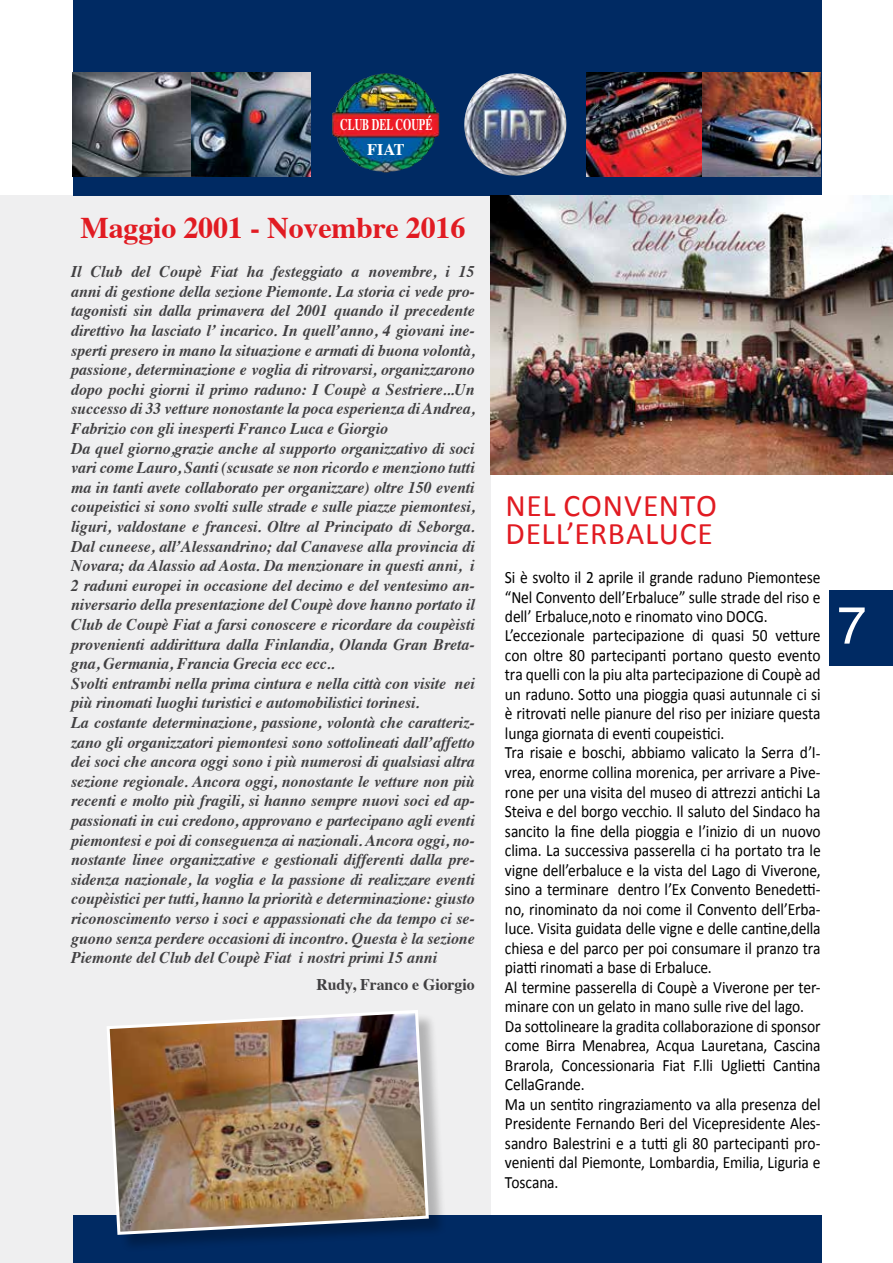
<style>
.page{position:relative;width:893px;height:1263px;background:#fff}
.page>*{position:absolute;margin:0;border:0;box-sizing:border-box;transform-origin:0 0}
.t1{font:52.5px "Helvetica";color:#fff}
.t2{font:31.5px "Calibri";letter-spacing:.01em;color:#e11b22}
.t3{font:700 30px "Times";letter-spacing:-.005em;color:#e11b22}
.t4{font:17.25px/19.5px "Calibri";letter-spacing:-.01em;color:#000;scale:.9 1}
.t5{font:italic 700 16.35px/19.6px "Times";letter-spacing:-.005em;color:#414042}
.t6{font:700 16.35px "Times";letter-spacing:-.005em;color:#414042}
.t7{font:700 16.2px/25px "Times";color:#fff;text-align:center;scale:.65 1}
</style>
<div class="page">
<div style="left:0;top:195px;width:490px;height:1068px;background:#efeff0"></div>
<svg style="left:73px;top:0;width:748px;height:195px;background:#123465"></svg>
<img style="left:72px;top:72px;width:119px;height:104px">
<img style="left:191px;top:72px;width:119px;height:104px">
<img style="left:371px;top:73px;width:14px;height:3px">
<img style="left:496px;top:73px;width:19px;height:4px">
<img style="left:586px;top:72px;width:117px;height:104px">
<img style="left:703px;top:72px;width:118px;height:104px">
<div style="left:830px;top:590px;width:63px;height:76px;background:#002a63"></div>
<div style="left:73px;top:1216px;width:748px;height:47px;background:#002a63"></div>
<img style="left:491px;top:195px;width:402px;height:280px">
<div style="left:109px;top:1013px;width:338px;height:240px;background:#000;opacity:.25"></div>
<img style="left:105px;top:1010px;width:325px;height:226px">
<p class="t7" style="left:340px;top:110px;width:143px">CLUB DEL COUPé fiat</p>
<h3 class="t3" style="left:81px;top:199px;width:386px">Maggio 2001 - Novembre 2016</h3>
<p class="t5" style="left:71px;top:260px;width:405px">Il Club del Coupè Fiat ha festeggiato a novembre, i 15 anni di gestione della sezione Piemonte. La storia ci vede pro&shy;tagonisti sin dalla primavera del 2001 quando il precedente direttivo ha lasciato l’ incarico. In quell’anno, 4 giovani ine&shy;sperti presero in mano la situazione e armati di buona volontà, passione, determinazione e voglia di ritrovarsi, organizzarono dopo pochi giorni il primo raduno: I Coupè a Sestriere...Un successo di 33 vetture nonostante la poca esperienza di Andrea, Fabrizio con gli inesperti Franco Luca e Giorgio<br>Da quel giorno,grazie anche al supporto organizzativo di soci vari come Lauro, Santi (scusate se non ricordo e menziono tutti ma in tanti avete collaborato per organizzare) oltre 150 eventi coupeistici si sono svolti sulle strade e sulle piazze piemontesi, liguri, valdostane e francesi. Oltre al Principato di Seborga.<br>Dal cuneese, all’Alessandrino; dal Canavese alla provincia di Novara; da Alassio ad Aosta. Da menzionare in questi anni, i 2 raduni europei in occasione del decimo e del ventesimo an&shy;niversario della presentazione del Coupè dove hanno portato il Club de Coupè Fiat a farsi conoscere e ricordare da coupèisti provenienti addirittura dalla Finlandia, Olanda Gran Breta&shy;gna, Germania, Francia Grecia ecc ecc..<br>Svolti entrambi nella prima cintura e nella città con visite nei più rinomati luoghi turistici e automobilistici torinesi.<br>La costante determinazione, passione, volontà che caratteriz&shy;zano gli organizzatori piemontesi sono sottolineati dall’affetto dei soci che ancora oggi sono i più numerosi di qualsiasi altra sezione regionale. Ancora oggi, nonostante le vetture non più recenti e molto più fragili, si hanno sempre nuovi soci ed ap&shy;passionati in cui credono, approvano e partecipano agli eventi piemontesi e poi di conseguenza ai nazionali. Ancora oggi, no&shy;nostante linee organizzative e gestionali differenti dalla pre&shy;sidenza nazionale, la voglia e la passione di realizzare eventi coupèistici per tutti, hanno la priorità e determinazione: giusto riconoscimento verso i soci e appassionati che da tempo ci se&shy;guono senza perdere occasioni di incontro. Questa è la sezione Piemonte del Club del Coupè Fiat i nostri primi 15 anni</p>
<p class="t6" style="left:316px;top:969px;width:160px">Rudy, Franco e Giorgio</p>
<h2 class="t2" style="left:506px;top:485px;width:97px">Nel Conv</h2>
<h2 class="t2" style="left:643px;top:485px;width:35px">ento</h2>
<h2 class="t2" style="left:506px;top:514px;width:87px">dell’Erbaluc</h2>
<h2 class="t2" style="left:697px;top:514px;width:17px">e</h2>
<p class="t4" style="left:505px;top:568px;width:352px">Si è svolto il 2 aprile il grande raduno Piemontese “Nel Convento dell’Erbaluce” sulle strade del riso e dell’ Erbaluce,noto e rinomato vino DOCG.<br>L’eccezionale partecipazione di quasi 50 vetture con oltre 80 partecipanti portano questo evento tra quelli con la piu alta partecipazione di Coupè ad un raduno. Sotto una pioggia quasi autunnale ci si è ritrovati nelle pianure del riso per iniziare questa lunga giornata di eventi coupeistici.<br>Tra risaie e boschi, abbiamo valicato la Serra d’I&shy;vrea, enorme collina morenica, per arrivare a Pive&shy;rone per una visita del museo di attrezzi antichi La Steiva e del borgo vecchio. Il saluto del Sindaco ha sancito la fine della pioggia e l’inizio di un nuovo clima. La successiva passerella ci ha portato tra le vigne dell’erbaluce e la vista del Lago di Viverone, sino a terminare dentro l’Ex Convento Benedetti&shy;no, rinominato da noi come il Convento dell’Erba&shy;luce. Visita guidata delle vigne e delle cantine,della chiesa e del parco per poi consumare il pranzo tra piatti rinomati a base di Erbaluce.<br>Al termine passerella di Coupè a Viverone per ter&shy;minare con un gelato in mano sulle rive del lago.<br>Da sottolineare la gradita collaborazione di sponsor come Birra Menabrea, Acqua Lauretana, Cascina Brarola, Concessionaria Fiat F.lli Uglietti Cantina CellaGrande.<br>Ma un sentito ringraziamento va alla presenza del Presidente Fernando Beri del Vicepresidente Ales&shy;sandro Balestrini e a tutti gli 80 partecipanti pro&shy;venienti dal Piemonte, Lombardia, Emilia, Liguria e Toscana.</p>
<h1 class="t1" style="left:837px;top:585px;width:31px">7</h1>
</div>
